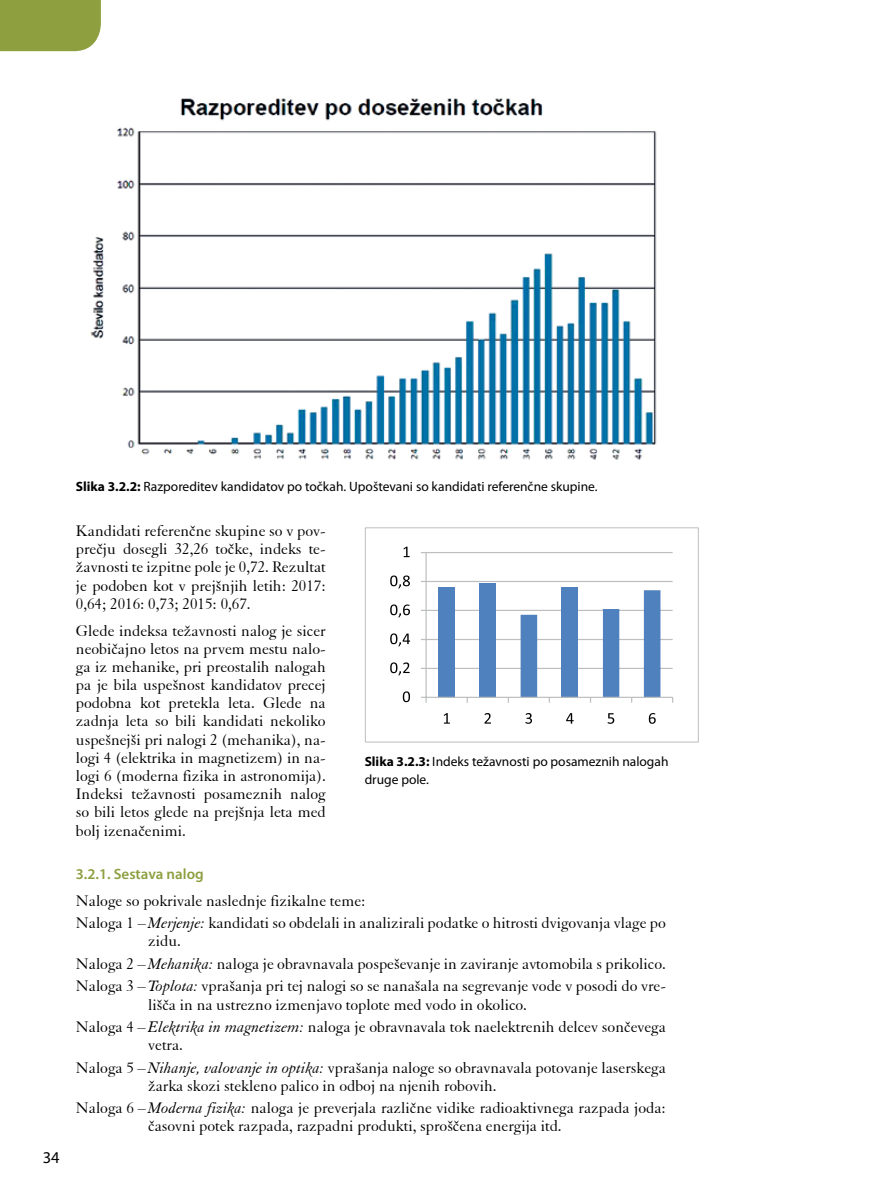
<style>
.page{position:relative;width:893px;height:1191px;background:#fff}
.page>*{position:absolute;margin:0;border:0;box-sizing:border-box;transform-origin:0 0}
.t1{font:16.5px/18.1px "Elegant Garamond BT";color:#000}
.t2{font:16.5px "Myriad Pro";color:#000}
.t3{font:600 15px "Myriad Pro";color:#8d9f3f}
.t4{font:13.5px/18px "Myriad Pro";color:#000}
.s1{font-weight:700}
.s2{font-style:italic}
</style>
<div class="page">
<div style="left:0;top:0;width:101px;height:51px;background:#8d9f3f"></div>
<img style="left:90px;top:98px;width:567px;height:362px">
<hr style="left:426px;top:668px;width:247px;height:1px;background:#bcbec0">
<hr style="left:426px;top:639px;width:247px;height:1px;background:#bcbec0">
<hr style="left:426px;top:610px;width:247px;height:1px;background:#bcbec0">
<hr style="left:426px;top:581px;width:247px;height:1px;background:#bcbec0">
<hr style="left:426px;top:552px;width:247px;height:1px;background:#bcbec0">
<div style="left:438px;top:587px;width:17px;height:110px;background:#4f81be"></div>
<div style="left:480px;top:583px;width:16px;height:114px;background:#4f81be"></div>
<div style="left:562px;top:587px;width:16px;height:110px;background:#4f81be"></div>
<hr style="left:425px;top:552px;width:2px;height:145px;background:#bcbec0">
<hr style="left:426px;top:696px;width:247px;height:2px;background:#bcbec0">
<svg style="left:421px;top:696px;width:6px;height:6px"></svg>
<svg style="left:521px;top:590px;width:139px;height:112px"></svg>
<svg style="left:403px;top:691px;width:7px;height:11px"></svg>
<svg style="left:390px;top:662px;width:20px;height:13px"></svg>
<svg style="left:390px;top:633px;width:20px;height:13px"></svg>
<svg style="left:390px;top:604px;width:20px;height:13px"></svg>
<svg style="left:390px;top:575px;width:20px;height:13px"></svg>
<svg style="left:404px;top:546px;width:6px;height:11px"></svg>
<svg style="left:444px;top:713px;width:6px;height:10px"></svg>
<svg style="left:484px;top:713px;width:7px;height:10px"></svg>
<svg style="left:525px;top:713px;width:7px;height:11px"></svg>
<svg style="left:566px;top:713px;width:8px;height:10px"></svg>
<svg style="left:608px;top:713px;width:6px;height:11px"></svg>
<svg style="left:649px;top:713px;width:7px;height:11px"></svg>
<div style="left:365px;top:527px;width:334px;height:215px;border:1px solid #bcbec0"></div>
<p class="t2" style="left:43px;top:1147px;width:18px">34</p>
<p class="t4" style="left:76px;top:477px;width:523px"><span class="s1">Slika 3.2.2:</span> Razporeditev kandidatov po točkah. Upoštevani so kandidati referenčne skupine.</p>
<p class="t1" style="left:76px;top:521px;width:251px;text-align:justify">Kandidati referenčne skupine so v pov&shy;prečju dosegli 32,26 točke, indeks te&shy;žavnosti te izpitne pole je 0,72. Rezultat je podoben kot v prejšnjih letih: 2017:<br>0,64; 2016: 0,73; 2015: 0,67.</p>
<p class="t1" style="left:76px;top:621px;width:251px;text-align:justify">Glede indeksa težavnosti nalog je sicer neobičajno letos na prvem mestu nalo&shy;ga iz mehanike, pri preostalih nalogah pa je bila uspešnost kandidatov precej podobna kot pretekla leta. Glede na zadnja leta so bili kandidati nekoliko uspešnejši pri nalogi 2 (mehanika), na&shy;logi 4 (elektrika in magnetizem) in na&shy;logi 6 (moderna fizika in astronomija).<br>Indeksi težavnosti posameznih nalog so bili letos glede na prejšnja leta med bolj izenačenimi.</p>
<p class="t3" style="left:76px;top:864px;width:129px">3.2.1. Sestava nalog</p>
<p class="t1" style="left:76px;top:889px;width:591px;line-height:22.5px">Naloge so pokrivale naslednje fizikalne teme:<br>Naloga 1 –<span class="s2">Merjenje:</span> kandidati so obdelali in analizirali podatke o hitrosti dvigovanja vlage po</p>
<p class="t1" style="left:76px;top:929px;width:591px;line-height:22.5px;text-indent:72px">zidu.<br>Naloga 2 <span class="s2">–Mehanika:</span> naloga je obravnavala pospeševanje in zaviranje avtomobila s prikolico.<br>Naloga 3 <span class="s2">–Toplota:</span> vprašanja pri tej nalogi so se nanašala na segrevanje vode v posodi do vre-</p>
<p class="t1" style="left:76px;top:992px;width:591px;line-height:22.5px;text-indent:72px">lišča in na ustrezno izmenjavo toplote med vodo in okolico.<br>Naloga 4 <span class="s2">–Elektrika in magnetizem:</span> naloga je obravnavala tok naelektrenih delcev sončevega</p>
<p class="t1" style="left:76px;top:1033px;width:591px;line-height:22.5px;text-indent:72px">vetra.<br>Naloga 5 <span class="s2">–Nihanje, valovanje in optika:</span> vprašanja naloge so obravnavala potovanje laserskega</p>
<p class="t1" style="left:76px;top:1074px;width:591px;line-height:22.5px;text-indent:72px">žarka skozi stekleno palico in odboj na njenih robovih.<br>Naloga 6 –<span class="s2">Moderna fizika:</span> naloga je preverjala različne vidike radioaktivnega razpada joda:</p>
<p class="t1" style="left:148px;top:1116px;width:415px">časovni potek razpada, razpadni produkti, sproščena energija itd.</p>
<p class="t4" style="left:365px;top:752px;width:305px"><span class="s1">Slika 3.2.3:</span> Indeks težavnosti po posameznih nalogah druge pole.</p>
</div>
